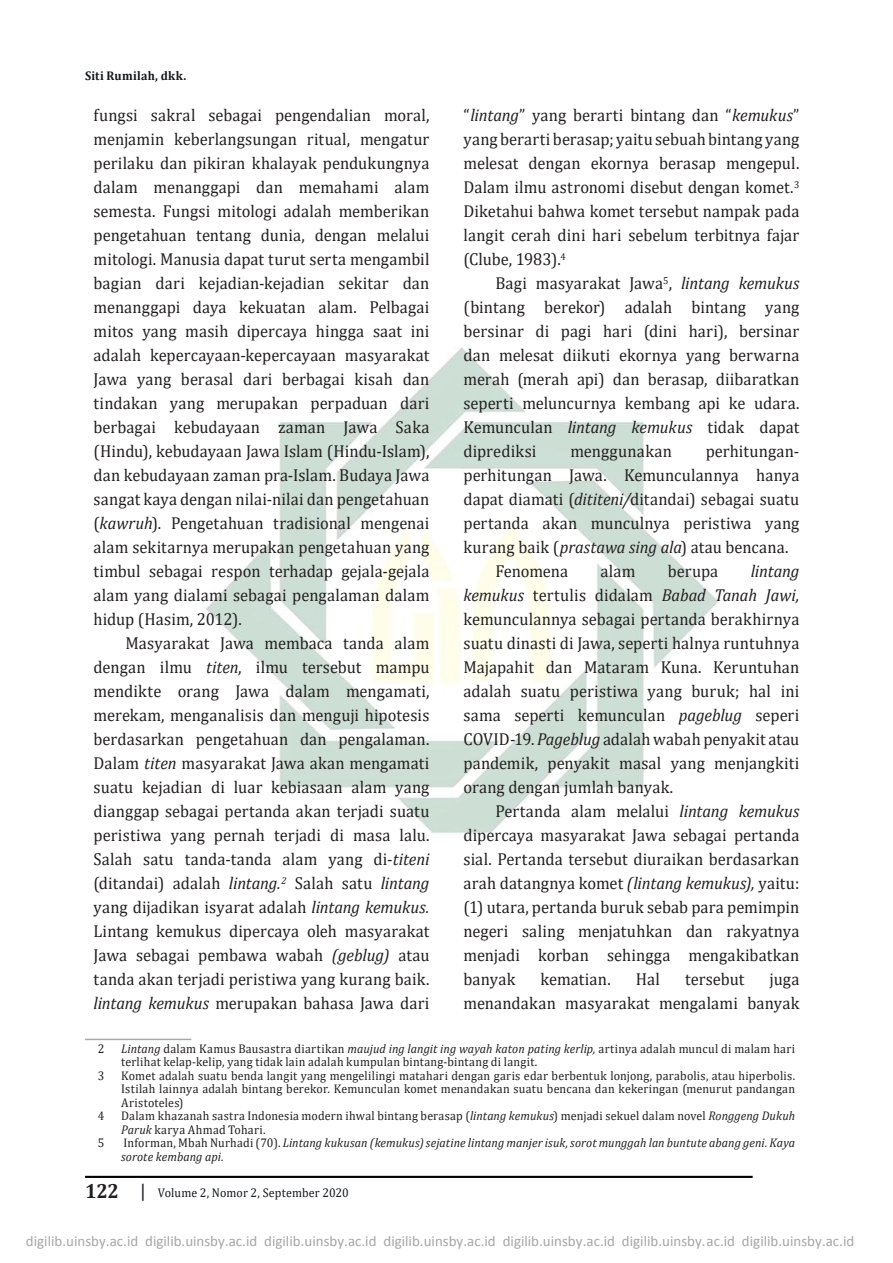
<style>
.page{position:relative;width:893px;height:1263px;background:#fff}
.page>*{position:absolute;margin:0;border:0;box-sizing:border-box;transform-origin:0 0}
.t1{font:17.4px/24px "Cambria";letter-spacing:.005em;color:#231f20;text-align:justify;scale:.95 1}
.t2{font:15px "Calibri";color:#a6a6a6}
.t3{font:12.6px/13.5px "Cambria";letter-spacing:.02em;color:#231f20;scale:.95 1}
.t4{font:italic 12.6px/13.5px "Cambria";letter-spacing:.005em;color:#231f20;scale:.95 1}
.t5{font:12.6px "Cambria";letter-spacing:.005em;color:#15181c;scale:.95 1}
.t6{font:700 12.6px "Cambria";letter-spacing:.025em;color:#15181c;scale:.95 1}
.s1{font-style:italic}
.s2{font-style:normal}
.s3{font-weight:700;font-size:20.4px;color:#231f20}
.s4{font-size:18.9px}
</style>
<div class="page">
<img style="left:206px;top:347px;width:512px;height:486px">
<hr style="left:85px;top:1176px;width:668px;height:2px;background:#020205">
<hr style="left:85px;top:1039px;width:106px;height:1px;background:#a8a9ad">
<p class="t6" style="left:85px;top:66px;width:108px">Siti Rumilah, dkk.</p>
<p class="t1" style="left:463px;top:103px;width:355px">“<span class="s1">lintang</span>” yang berarti bintang dan “<span class="s1">kemukus</span>” yang berarti berasap; yaitu sebuah bintang yang melesat dengan ekornya berasap mengepul.<br>Dalam ilmu astronomi disebut dengan komet.<sup>3<br></sup>Diketahui bahwa komet tersebut nampak pada langit cerah dini hari sebelum terbitnya fajar (Clube, 1983).<sup>4</sup></p>
<p class="t1" style="left:463px;top:271px;width:355px;text-indent:32px">Bagi masyarakat Jawa<sup>5</sup>, <span class="s1">lintang kemukus </span>(bintang berekor) adalah bintang yang bersinar di pagi hari (dini hari), bersinar dan melesat diikuti ekornya yang berwarna merah (merah api) dan berasap, diibaratkan seperti meluncurnya kembang api ke udara.<br>Kemunculan <span class="s1">lintang kemukus</span> tidak dapat diprediksi</p>
<p class="t1" style="left:94px;top:103px;width:355px">fungsi sakral sebagai pengendalian moral, menjamin keberlangsungan ritual, mengatur perilaku dan pikiran khalayak pendukungnya dalam menanggapi dan memahami alam semesta. Fungsi mitologi adalah memberikan pengetahuan tentang dunia, dengan melalui mitologi. Manusia dapat turut serta mengambil bagian dari kejadian-kejadian sekitar dan menanggapi daya kekuatan alam. Pelbagai mitos yang masih dipercaya hingga saat ini adalah kepercayaan-kepercayaan masyarakat Jawa yang berasal dari berbagai kisah dan tindakan yang merupakan perpaduan dari berbagai kebudayaan zaman Jawa Saka (Hindu), kebudayaan Jawa Islam (Hindu-Islam), dan kebudayaan zaman pra-Islam. Budaya Jawa sangat kaya dengan nilai-nilai dan pengetahuan (<span class="s1">kawruh</span>). Pengetahuan tradisional mengenai alam sekitarnya merupakan pengetahuan yang timbul sebagai respon terhadap gejala-gejala alam yang dialami sebagai pengalaman dalam hidup (Hasim, 2012).</p>
<p class="t1" style="left:94px;top:631px;width:355px;text-indent:32px">Masyarakat Jawa membaca tanda alam dengan ilmu <span class="s1">titen</span>, ilmu tersebut mampu mendikte orang Jawa dalam mengamati, merekam, menganalisis dan menguji hipotesis berdasarkan pengetahuan dan pengalaman.<br>Dalam <span class="s1">titen</span> masyarakat Jawa akan mengamati suatu kejadian di luar kebiasaan alam yang dianggap sebagai pertanda akan terjadi suatu peristiwa yang pernah terjadi di masa lalu.<br>Salah satu tanda-tanda alam yang di-<span class="s1">titeni </span>(ditandai) adalah <span class="s1">lintang.</span><sup>2</sup> Salah satu <span class="s1">lintang </span>yang dijadikan isyarat adalah <span class="s1">lintang kemukus.<br></span>Lintang kemukus dipercaya oleh masyarakat Jawa sebagai pembawa wabah <span class="s1">(geblug)</span> atau tanda akan terjadi peristiwa yang kurang baik. <span class="s1">lintang kemukus</span> merupakan bahasa Jawa dari</p>
<p class="t3" style="left:98px;top:1042px;width:8px">2</p>
<p class="t3" style="left:121px;top:1042px;width:711px"><span class="s1">Lintang</span> dalam Kamus Bausastra diartikan <span class="s1">maujud ing langit ing wayah katon pating kerlip,</span> artinya adalah muncul di malam hari terlihat kelap-kelip, yang tidak lain adalah kumpulan bintang-bintang di langit.</p>
<p class="t3" style="left:98px;top:1069px;width:8px">3</p>
<p class="t3" style="left:121px;top:1069px;width:711px;text-align:justify">Komet adalah suatu benda langit yang mengelilingi matahari dengan garis edar berbentuk lonjong, parabolis, atau hiperbolis.<br>Istilah lainnya adalah bintang berekor. Kemunculan komet menandakan suatu bencana dan kekeringan (menurut pandangan Aristoteles)</p>
<p class="t3" style="left:98px;top:1109px;width:8px">4</p>
<p class="t3" style="left:121px;top:1109px;width:711px">Dalam khazanah sastra Indonesia modern ihwal bintang berasap (<span class="s1">lintang kemukus</span>) menjadi sekuel dalam novel <span class="s1">Ronggeng Dukuh<br>Paruk</span> karya Ahmad Tohari.</p>
<p class="t3" style="left:98px;top:1136px;width:8px">5</p>
<p class="t4" style="left:121px;top:1136px;width:711px"><span class="s2">Informan, Mbah Nurhadi (70).</span> Lintang kukusan (kemukus) sejatine lintang manjer isuk, sorot munggah lan buntute abang geni. Kaya sorote kembang api.</p>
<p class="t1" style="left:570px;top:439px;width:108px">menggunakan</p>
<p class="t1" style="left:706px;top:439px;width:100px">perhitungan-</p>
<p class="t1" style="left:463px;top:463px;width:355px">perhitungan Jawa. Kemunculannya hanya</p>
<p class="t1" style="left:463px;top:487px;width:355px">dapat diamati (<span class="s1">dititeni/</span>ditandai) sebagai suatu</p>
<p class="t1" style="left:463px;top:511px;width:355px">pertanda akan munculnya peristiwa yang</p>
<p class="t1" style="left:463px;top:535px;width:344px">kurang baik (<span class="s1">prastawa sing ala</span>) atau bencana.</p>
<p class="t1" style="left:495px;top:559px;width:78px">Fenomena</p>
<p class="t1" style="left:600px;top:559px;width:38px">alam</p>
<p class="t1" style="left:668px;top:559px;width:55px">berupa</p>
<p class="t1" style="left:463px;top:559px;width:355px;text-indent:287px"><span class="s1">lintang kemukus</span> tertulis didalam <span class="s1">Babad Tanah Jawi, </span>kemunculannya sebagai pertanda berakhirnya suatu dinasti di Jawa, seperti halnya runtuhnya Majapahit dan Mataram Kuna. Keruntuhan adalah suatu peristiwa yang buruk; hal ini sama seperti kemunculan <span class="s1">pageblug</span> seperi COVID-19. <span class="s1">Pageblug</span> adalah wabah penyakit atau pandemik, penyakit masal yang menjangkiti orang dengan jumlah banyak.</p>
<p class="t1" style="left:463px;top:799px;width:355px;text-indent:32px">Pertanda alam melalui <span class="s1">lintang kemukus </span>dipercaya masyarakat Jawa sebagai pertanda sial. Pertanda tersebut diuraikan berdasarkan arah datangnya komet <span class="s1">(lintang kemukus),</span> yaitu: (1) utara, pertanda buruk sebab para pemimpin negeri saling menjatuhkan dan rakyatnya menjadi korban sehingga mengakibatkan banyak</p>
<p class="t1" style="left:540px;top:967px;width:75px">kematian.</p>
<p class="t1" style="left:636px;top:967px;width:27px">Hal</p>
<p class="t1" style="left:685px;top:967px;width:64px">tersebut</p>
<p class="t1" style="left:463px;top:967px;width:355px;text-align:right">juga<br>menandakan masyarakat mengalami banyak</p>
<p class="t5" style="left:85px;top:1185px;width:279px"><span class="s3">122</span> <span class="s4">|</span> Volume 2, Nomor 2, September 2020</p>
<p class="t2" style="left:26px;top:1235px;width:830px">digilib.uinsby.ac.id digilib.uinsby.ac.id digilib.uinsby.ac.id digilib.uinsby.ac.id digilib.uinsby.ac.id digilib.uinsby.ac.id digilib.uinsby.ac.id</p>
</div>
